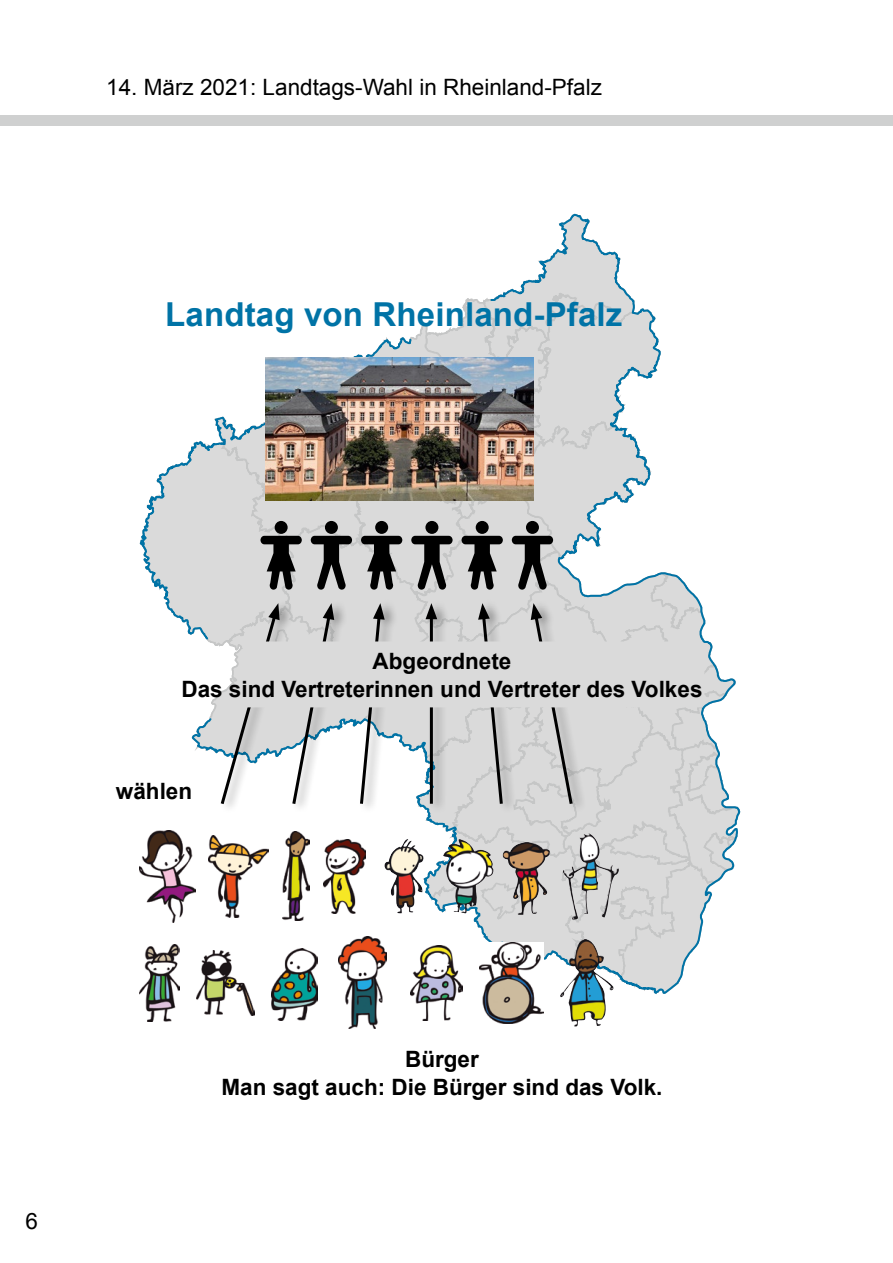
<style>
.page{position:relative;width:893px;height:1263px;background:#fff}
.page>*{position:absolute;margin:0;border:0;box-sizing:border-box;transform-origin:0 0}
.t1{font:700 33px "Arial";letter-spacing:.005em;color:#0073a6}
.t2{font:700 22.5px/28.5px "Arial";color:#000;text-align:center}
.t3{font:22.5px "Arial";color:#000}
</style>
<div class="page">
<div style="left:0;top:115px;width:893px;height:10px;background:#cfd0d0"></div>
<img style="left:145px;top:996px;width:31px;height:25px">
<img style="left:196px;top:996px;width:58px;height:20px">
<img style="left:272px;top:996px;width:45px;height:24px">
<img style="left:345px;top:996px;width:38px;height:33px">
<img style="left:412px;top:996px;width:44px;height:24px">
<img style="left:482px;top:996px;width:61px;height:27px">
<img style="left:560px;top:996px;width:46px;height:30px">
<svg style="left:139px;top:213px;width:602px;height:783px"></svg>
<p class="t3" style="left:106px;top:72px;width:497px">14. März 2021: Landtags-Wahl in Rheinland-Pfalz</p>
<h1 class="t1" style="left:165px;top:292px;width:459px">Landtag von Rheinland-Pfalz</h1>
<p class="t2" style="left:181px;top:647px;width:523px">Abgeordnete<br>Das sind Vertreterinnen und Vertreter des Volkes</p>
<p class="t2" style="left:116px;top:777px;width:78px">wählen</p>
<p class="t3" style="left:26px;top:1206px;width:14px">6</p>
<p class="t2" style="left:221px;top:1045px;width:442px">Bürger<br>Man sagt auch: Die Bürger sind das Volk.</p>
</div>
